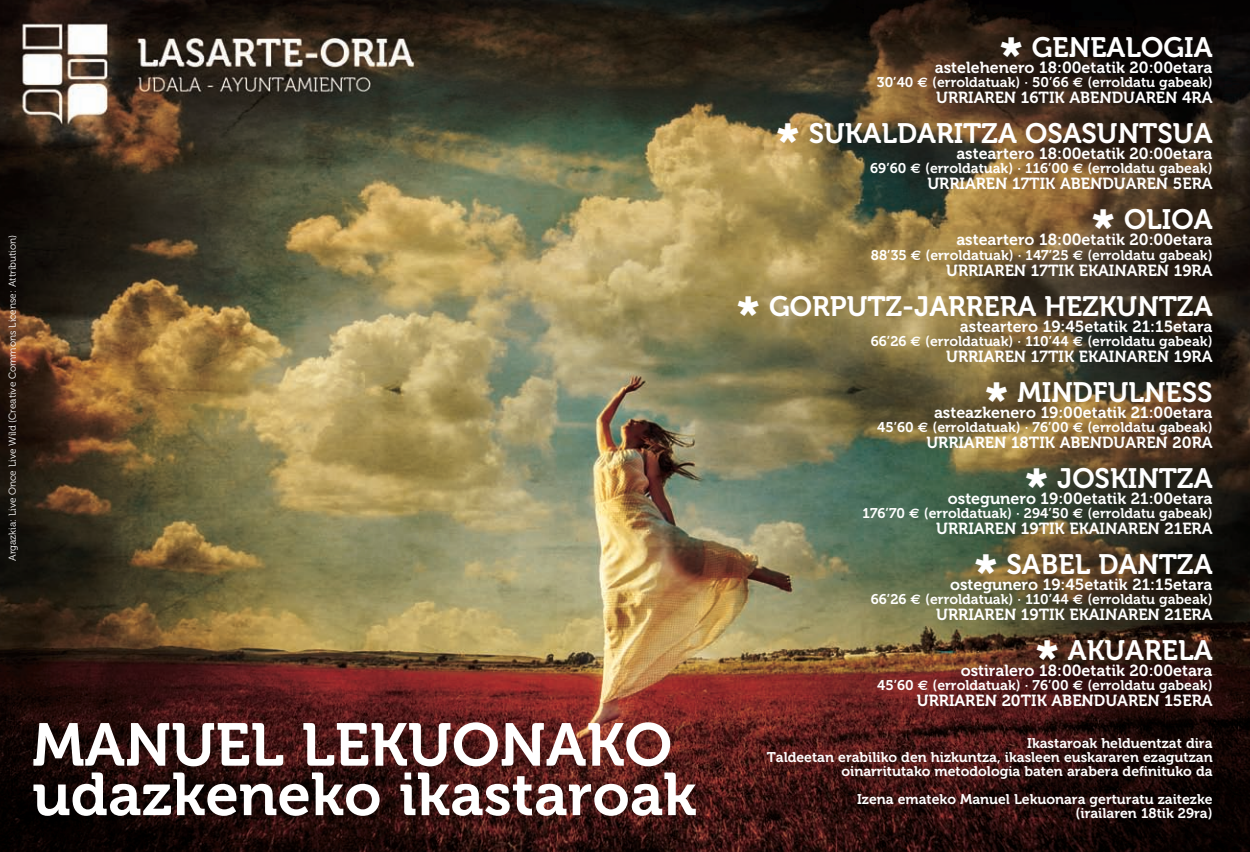
<style>
.page{position:relative;width:1250px;height:852px;background:#fff}
.page>*{position:absolute;margin:0;border:0;box-sizing:border-box;transform-origin:0 0}
.t1{font:60px/49.4px "Museo 700";color:#fff}
.t2{font:28px "Museo 700";color:#fff}
.t3{font:16px "Museo 700";color:#fff}
.t4{font:14px/14px "Museo 700";color:#fff;text-align:right}
.t5{font:10px "Museo 300";color:#fff}
.s1{font-family:"Euro Sans";font-weight:700}
</style>
<div class="page">
<img style="left:0;top:0;width:1249px;height:851px">
<svg style="left:1000px;top:37px;width:21px;height:20px"></svg>
<svg style="left:777px;top:123px;width:21px;height:20px"></svg>
<svg style="left:1092px;top:209px;width:21px;height:20px"></svg>
<svg style="left:737px;top:295px;width:21px;height:20px"></svg>
<svg style="left:986px;top:381px;width:21px;height:20px"></svg>
<svg style="left:1026px;top:467px;width:21px;height:20px"></svg>
<svg style="left:975px;top:553px;width:21px;height:20px"></svg>
<svg style="left:1036px;top:639px;width:21px;height:20px"></svg>
<p class="t5" style="left:8px;top:560px;width:327px;rotate:-90deg">Argazkia: Live Once Live Wild (Creative Commons License: Attribution)</p>
<h1 class="t1" style="left:32px;top:726px;width:665px">MANUEL LEKUONAKO udazkeneko ikastaroak</h1>
<h2 class="t2" style="left:1031px;top:37px;width:182px">GENEALOGIA</h2>
<p class="t3" style="left:934px;top:62px;width:279px">astelehenero 18:00etatik 20:00etara</p>
<p class="t4" style="left:876px;top:77px;width:337px">30’40 <span class="s1">€</span> (erroldatuak) · 50’66 <span class="s1">€</span> (erroldatu gabeak)</p>
<p class="t3" style="left:936px;top:92px;width:278px">URRIAREN 16TIK ABENDUAREN 4RA</p>
<h2 class="t2" style="left:808px;top:123px;width:405px">SUKALDARITZA OSASUNTSUA</h2>
<p class="t3" style="left:956px;top:148px;width:258px">asteartero 18:00etatik 20:00etara</p>
<p class="t4" style="left:870px;top:163px;width:344px">69’60 <span class="s1">€</span> (erroldatuak) · 116’00 <span class="s1">€</span> (erroldatu gabeak)</p>
<p class="t3" style="left:927px;top:178px;width:286px">URRIAREN 17TIK ABENDUAREN 5ERA</p>
<h2 class="t2" style="left:1123px;top:209px;width:90px">OLIOA</h2>
<p class="t3" style="left:956px;top:234px;width:258px">asteartero 18:00etatik 20:00etara</p>
<p class="t4" style="left:870px;top:249px;width:343px">88’35 <span class="s1">€</span> (erroldatuak) · 147’25 <span class="s1">€</span> (erroldatu gabeak)</p>
<p class="t3" style="left:946px;top:264px;width:268px">URRIAREN 17TIK EKAINAREN 19RA</p>
<h2 class="t2" style="left:769px;top:295px;width:445px">GORPUTZ-JARRERA HEZKUNTZA</h2>
<p class="t3" style="left:959px;top:320px;width:254px">asteartero 19:45etatik 21:15etara</p>
<p class="t4" style="left:870px;top:335px;width:343px">66’26 <span class="s1">€</span> (erroldatuak) · 110’44 <span class="s1">€</span> (erroldatu gabeak)</p>
<p class="t3" style="left:946px;top:350px;width:268px">URRIAREN 17TIK EKAINAREN 19RA</p>
<h2 class="t2" style="left:1017px;top:381px;width:197px">MINDFULNESS</h2>
<p class="t3" style="left:933px;top:406px;width:280px">asteazkenero 19:00etatik 21:00etara</p>
<p class="t4" style="left:877px;top:421px;width:337px">45’60 <span class="s1">€</span> (erroldatuak) · 76’00 <span class="s1">€</span> (erroldatu gabeak)</p>
<p class="t3" style="left:926px;top:436px;width:287px">URRIAREN 18TIK ABENDUAREN 20RA</p>
<h2 class="t2" style="left:1057px;top:467px;width:157px">JOSKINTZA</h2>
<p class="t3" style="left:947px;top:492px;width:266px">ostegunero 19:00etatik 21:00etara</p>
<p class="t4" style="left:862px;top:507px;width:351px">176’70 <span class="s1">€</span> (erroldatuak) · 294’50 <span class="s1">€</span> (erroldatu gabeak)</p>
<p class="t3" style="left:936px;top:522px;width:278px">URRIAREN 19TIK EKAINAREN 21ERA</p>
<h2 class="t2" style="left:1006px;top:553px;width:207px">SABEL DANTZA</h2>
<p class="t3" style="left:950px;top:578px;width:264px">ostegunero 19:45etatik 21:15etara</p>
<p class="t4" style="left:870px;top:593px;width:343px">66’26 <span class="s1">€</span> (erroldatuak) · 110’44 <span class="s1">€</span> (erroldatu gabeak)</p>
<p class="t3" style="left:936px;top:608px;width:278px">URRIAREN 19TIK EKAINAREN 21ERA</p>
<h2 class="t2" style="left:1067px;top:639px;width:146px">AKUARELA</h2>
<p class="t3" style="left:960px;top:664px;width:253px">ostiralero 18:00etatik 20:00etara</p>
<p class="t4" style="left:877px;top:679px;width:337px">45’60 <span class="s1">€</span> (erroldatuak) · 76’00 <span class="s1">€</span> (erroldatu gabeak)</p>
<p class="t3" style="left:916px;top:694px;width:297px">URRIAREN 20TIK ABENDUAREN 15ERA</p>
<p class="t4" style="left:766px;top:737px;width:447px">Ikastaroak helduentzat dira<br>Taldeetan erabiliko den hizkuntza, ikasleen euskararen ezagutzan oinarritutako metodologia baten arabera definituko da</p>
<p class="t4" style="left:857px;top:793px;width:357px">Izena emateko Manuel Lekuonara gerturatu zaitezke (irailaren 18tik 29ra)</p>
</div>
